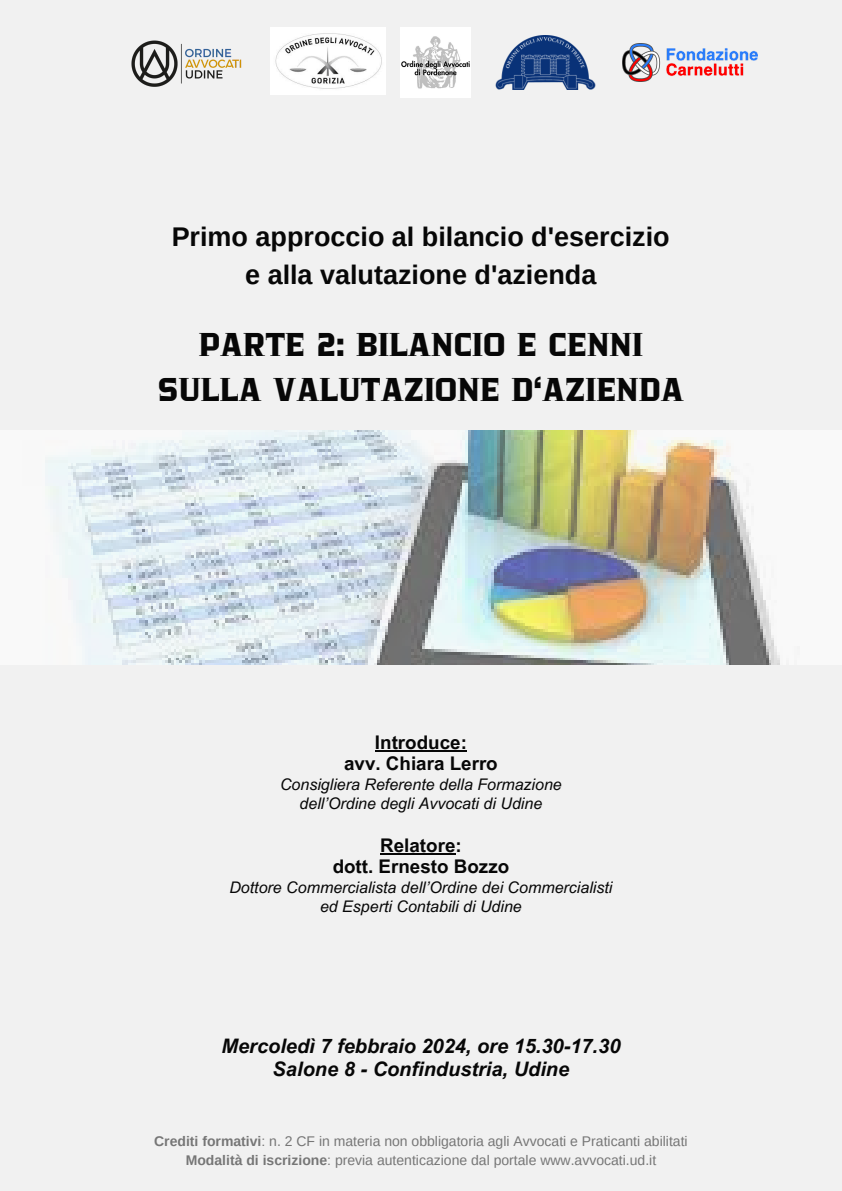
<style>
.page{position:relative;width:842px;height:1191px;background:#fff}
.page>*{position:absolute;margin:0;border:0;box-sizing:border-box;transform-origin:0 0}
.t1{font:32px "Zantiqa 4 F";color:#070707}
.t2{font:700 27px "Arimo";color:#070707}
.t3{font:italic 700 20px "Arial MT Pro";color:#070707}
.t4{font:700 18.8px "Arial MT Pro";color:#070707}
.t5{font:italic 16px "Arial MT Pro";color:#070707}
.t6{font:14px "Arimo";color:#767676}
.s1{font-weight:700}
</style>
<div class="page">
<div style="left:0;top:0;width:842px;height:1190px;background:#f1f1f1"></div>
<img style="left:68px;top:431px;width:712px;height:233px">
<hr style="left:375px;top:750px;width:92px;height:1px;background:#070707">
<hr style="left:380px;top:852px;width:75px;height:2px;background:#070707">
<img style="left:131px;top:40px;width:110px;height:47px">
<img style="left:271px;top:28px;width:115px;height:66px">
<img style="left:401px;top:28px;width:69px;height:69px">
<img style="left:495px;top:35px;width:100px;height:55px">
<img style="left:622px;top:43px;width:136px;height:39px">
<p class="t2" style="left:172px;top:221px;width:499px">Primo approccio al bilancio d'esercizio</p>
<p class="t2" style="left:245px;top:259px;width:353px">e alla valutazione d'azienda</p>
<p class="t1" style="left:199px;top:332px;width:446px">PARTE 2: BILANCIO E CENNI</p>
<p class="t1" style="left:158px;top:376px;width:527px">SULLA VALUTAZIONE D‘AZIENDA</p>
<p class="t4" style="left:375px;top:735px;width:93px">Introduce:</p>
<p class="t4" style="left:344px;top:756px;width:155px">avv. Chiara Lerro</p>
<p class="t5" style="left:280px;top:778px;width:283px">Consigliera Referente della Formazione</p>
<p class="t5" style="left:300px;top:797px;width:244px">dell’Ordine degli Avvocati di Udine</p>
<p class="t4" style="left:380px;top:837px;width:83px">Relatore:</p>
<p class="t4" style="left:333px;top:859px;width:178px">dott. Ernesto Bozzo</p>
<p class="t5" style="left:229px;top:881px;width:385px">Dottore Commercialista dell’Ordine dei Commercialisti</p>
<p class="t5" style="left:320px;top:899px;width:203px">ed Esperti Contabili di Udine</p>
<p class="t3" style="left:221px;top:1037px;width:400px">Mercoledì 7 febbraio 2024, ore 15.30-17.30</p>
<p class="t3" style="left:273px;top:1061px;width:298px">Salone 8 - Confindustria, Udine</p>
<p class="t6" style="left:154px;top:1132px;width:535px"><span class="s1">Crediti formativi</span>: n. 2 CF in materia non obbligatoria agli Avvocati e Praticanti abilitati</p>
<p class="t6" style="left:186px;top:1152px;width:472px"><span class="s1">Modalità di iscrizione</span>: previa autenticazione dal portale www.avvocati.ud.it</p>
</div>
